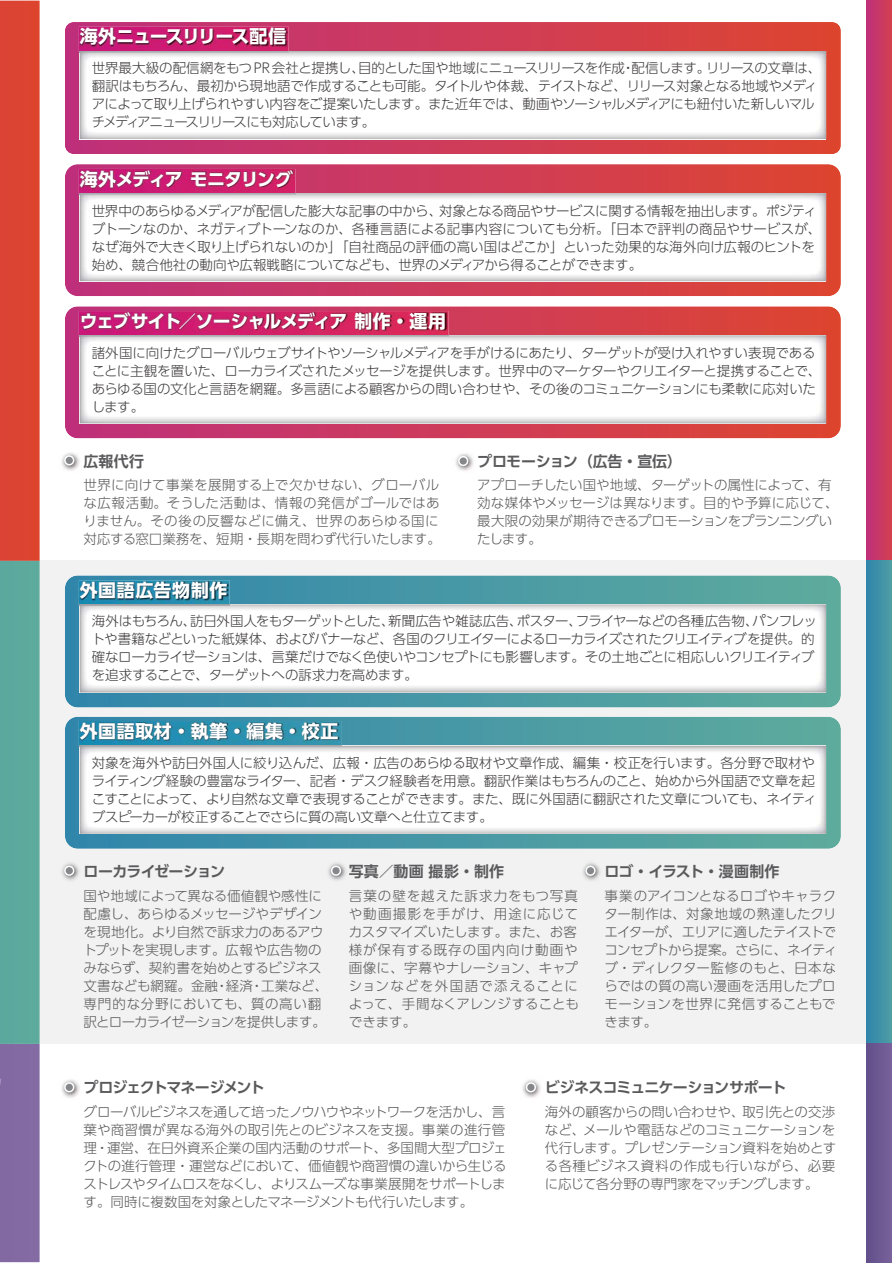
<style>
.page{position:relative;width:893px;height:1263px;background:#fff}
.page>*{position:absolute;margin:0;border:0;box-sizing:border-box;transform-origin:0 0}
.t1{font:18px "UD Shin Go Pro Bold 90 msp RKSJ H";letter-spacing:-.07em;color:#fff}
.t2{font:18px "UD Shin Go Pro Bold 90 msp RKSJ H";letter-spacing:.035em;color:#fff}
.t3{font:18px "UD Shin Go Pro Bold 90 msp RKSJ H";letter-spacing:-.05em;color:#fff}
.t4{font:18px "UD Shin Go Pro Bold 90 msp RKSJ H";letter-spacing:-.065em;color:#fff}
.t5{font:18px "UD Shin Go Pro Bold 90 msp RKSJ H";letter-spacing:.025em;color:#fff}
.t6{font:15px "UD Shin Go Pro De Bold 90 msp RKSJ H";letter-spacing:-.05em;color:#5a5a5c}
.t7{font:15px "UD Shin Go Pro De Bold 90 msp RKSJ H";letter-spacing:-.025em;color:#5a5a5c}
.t8{font:15px "UD Shin Go Pro De Bold 90 msp RKSJ H";letter-spacing:-.085em;color:#5a5a5c}
.t9{font:13.5px/18px "UD Shin Go Pro Light 90 msp RKSJ H";letter-spacing:-.025em;color:#3f3c3c}
.t10{font:13.5px/18px "UD Shin Go Pro Light 90 msp RKSJ H";color:#5a5a5c}
.t11{font:13.5px/18px "UD Shin Go Pro Light 90 msp RKSJ H";letter-spacing:-.045em;color:#3f3c3c}
.t12{font:13.5px/18px "UD Shin Go Pro Light 90 msp RKSJ H";letter-spacing:.05em;color:#5a5a5c}
</style>
<div class="page">
<div style="left:40px;top:561px;width:852px;height:483px;background:#f3f2f2"></div>
<div style="left:866px;top:1px;width:26px;height:560px;background:linear-gradient(to right,#bd307c,#d23f52)"></div>
<div style="left:866px;top:561px;width:26px;height:483px;background:linear-gradient(to right,#2f85ab,#4d9ca4)"></div>
<div style="left:866px;top:1044px;width:26px;height:218px;background:#6d5892"></div>
<div style="left:65px;top:306px;width:776px;height:132px;background:linear-gradient(to right,#be327f,#dd4531);border-radius:13px"></div>
<img style="left:80px;top:335px;width:746px;height:88px">
<img style="left:79px;top:311px;width:370px;height:26px">
<img style="left:80px;top:335px;width:369px;height:2px">
<div style="left:65px;top:575px;width:776px;height:133px;background:linear-gradient(to right,#3186ac,#5eab9d);border-radius:13px"></div>
<img style="left:80px;top:604px;width:746px;height:89px">
<img style="left:79px;top:580px;width:151px;height:26px">
<img style="left:80px;top:604px;width:150px;height:2px">
<svg style="left:65px;top:717px;width:776px;height:132px;background:#4f9da5"></svg>
<img style="left:80px;top:746px;width:746px;height:88px">
<img style="left:79px;top:721px;width:262px;height:26px">
<svg style="left:0;top:1px;width:40px;height:1261px;background:#9b716e"></svg>
<img style="left:62px;top:863px;width:17px;height:18px">
<div style="left:65px;top:866px;width:9px;height:9px;background:#86878b;border-radius:50%"></div>
<div style="left:64px;top:866px;width:10px;height:10px;border:1px solid #fff;border-radius:50%"></div>
<img style="left:583px;top:863px;width:18px;height:18px">
<svg style="left:586px;top:866px;width:9px;height:9px"></svg>
<div style="left:585px;top:866px;width:11px;height:10px;border:1px solid #fff;border-radius:50%"></div>
<img style="left:328px;top:863px;width:18px;height:18px">
<div style="left:332px;top:866px;width:8px;height:9px;background:#86878b;border-radius:50%"></div>
<div style="left:331px;top:866px;width:10px;height:10px;border:1px solid #fff;border-radius:50%"></div>
<img style="left:456px;top:453px;width:18px;height:18px">
<div style="left:459px;top:457px;width:9px;height:8px;background:#86878b;border-radius:50%"></div>
<div style="left:458px;top:456px;width:10px;height:10px;border:1px solid #fff;border-radius:50%"></div>
<img style="left:62px;top:453px;width:18px;height:18px">
<div style="left:65px;top:456px;width:9px;height:9px;background:#86878b;border-radius:50%"></div>
<div style="left:64px;top:455px;width:10px;height:10px;border:1px solid #fff;border-radius:50%"></div>
<img style="left:62px;top:1080px;width:18px;height:18px">
<div style="left:65px;top:1083px;width:9px;height:9px;background:#86878b;border-radius:50%"></div>
<div style="left:64px;top:1082px;width:10px;height:10px;border:1px solid #fff;border-radius:50%"></div>
<img style="left:523px;top:1080px;width:18px;height:18px">
<svg style="left:526px;top:1083px;width:9px;height:9px"></svg>
<div style="left:526px;top:1082px;width:10px;height:10px;border:1px solid #fff;border-radius:50%"></div>
<div style="left:65px;top:22px;width:776px;height:132px;background:linear-gradient(to right,#c03581,#dd4431);border-radius:8px"></div>
<img style="left:80px;top:51px;width:746px;height:88px">
<img style="left:79px;top:27px;width:210px;height:25px">
<div style="left:65px;top:164px;width:776px;height:132px;background:linear-gradient(to right,#bf337f,#dd4531);border-radius:13px"></div>
<img style="left:80px;top:193px;width:746px;height:88px">
<img style="left:79px;top:169px;width:216px;height:25px">
<h1 class="t3" style="left:80px;top:30px;width:208px">海外ニュースリリース配信</h1>
<p class="t11" style="left:92px;top:61px;width:731px">世界最大級の配信網をもつ PR 会社と提携し、目的とした国や地域にニュースリリースを作成・配信します。リリースの文章は、翻訳はもちろん、最初から現地語で作成することも可能。タイトルや体裁、テイストなど、リリース対象となる地域やメディアによって取り上げられやすい内容をご提案いたします。また近年では、動画やソーシャルメディアにも紐付いた新しいマルチメディアニュースリリースにも対応しています。</p>
<h1 class="t4" style="left:80px;top:172px;width:215px">海外メディア モニタリング</h1>
<p class="t9" style="left:92px;top:204px;width:731px">世界中のあらゆるメディアが配信した膨大な記事の中から、対象となる商品やサービスに関する情報を抽出します。ポジティブトーンなのか、ネガティブトーンなのか、各種言語による記事内容についても分析。「日本で評判の商品やサービスが、なぜ海外で大きく取り上げられないのか」「自社商品の評価の高い国はどこか」といった効果的な海外向け広報のヒントを始め、競合他社の動向や広報戦略についてなども、世界のメディアから得ることができます。</p>
<h1 class="t1" style="left:80px;top:314px;width:368px">ウェブサイト／ソーシャルメディア 制作・運用</h1>
<p class="t9" style="left:92px;top:345px;width:731px">諸外国に向けたグローバルウェブサイトやソーシャルメディアを手がけるにあたり、ターゲットが受け入れやすい表現であることに主観を置いた、ローカライズされたメッセージを提供します。世界中のマーケターやクリエイターと提携することで、あらゆる国の文化と言語を網羅。多言語による顧客からの問い合わせや、その後のコミュニケーションにも柔軟に応対いたします。</p>
<p class="t6" style="left:84px;top:455px;width:62px">広報代行</p>
<p class="t10" style="left:84px;top:478px;width:359px">世界に向けて事業を展開する上で欠かせない、グローバルな広報活動。そうした活動は、情報の発信がゴールではありません。その後の反響などに備え、世界のあらゆる国に対応する窓口業務を、短期・長期を問わず代行いたします。</p>
<p class="t7" style="left:477px;top:455px;width:206px">プロモーション（広告・宣伝）</p>
<p class="t10" style="left:477px;top:478px;width:363px">アプローチしたい国や地域、ターゲットの属性によって、有効な媒体やメッセージは異なります。目的や予算に応じて、最大限の効果が期待できるプロモーションをプランニングいたします。</p>
<h1 class="t5" style="left:80px;top:583px;width:149px">外国語広告物制作</h1>
<p class="t9" style="left:92px;top:613px;width:727px">海外はもちろん、訪日外国人をもターゲットとした、新聞広告や雑誌広告、ポスター、フライヤーなどの各種広告物、パンフレットや書籍などといった紙媒体、およびバナーなど、各国のクリエイターによるローカライズされたクリエイティブを提供。的確なローカライゼーションは、言葉だけでなく色使いやコンセプトにも影響します。その土地ごとに相応しいクリエイティブを追求することで、ターゲットへの訴求力を高めます。</p>
<h1 class="t2" style="left:80px;top:724px;width:260px">外国語取材・執筆・編集・校正</h1>
<p class="t9" style="left:92px;top:756px;width:726px">対象を海外や訪日外国人に絞り込んだ、広報・広告のあらゆる取材や文章作成、編集・校正を行います。各分野で取材やライティング経験の豊富なライター、記者・デスク経験者を用意。翻訳作業はもちろんのこと、始めから外国語で文章を起こすことによって、より自然な文章で表現することができます。また、既に外国語に翻訳された文章についても、ネイティブスピーカーが校正することでさらに質の高い文章へと仕立てます。</p>
<p class="t6" style="left:84px;top:866px;width:143px">ローカライゼーション</p>
<p class="t6" style="left:349px;top:866px;width:157px">写真／動画 撮影・制作</p>
<p class="t6" style="left:604px;top:866px;width:177px">ロゴ・イラスト・漫画制作</p>
<p class="t10" style="left:84px;top:888px;width:246px">国や地域によって異なる価値観や感性に配慮し、あらゆるメッセージやデザインを現地化。より自然で訴求力のあるアウトプットを実現します。広報や広告物のみならず、契約書を始めとするビジネス文書なども網羅。金融・経済・工業など、専門的な分野においても、質の高い翻訳とローカライゼーションを提供します。</p>
<p class="t12" style="left:349px;top:888px;width:232px">言葉の壁を越えた訴求力をもつ写真や動画撮影を手がけ、用途に応じてカスタマイズいたします。また、お客様が保有する既存の国内向け動画や画像に、字幕やナレーション、キャプションなどを外国語で添えることによって、手間なくアレンジすることもできます。</p>
<p class="t10" style="left:604px;top:888px;width:234px">事業のアイコンとなるロゴやキャラクター制作は、対象地域の熟達したクリエイターが、エリアに適したテイストでコンセプトから提案。さらに、ネイティブ・ディレクター監修のもと、日本ならではの質の高い漫画を活用したプロモーションを世界に発信することもできます。</p>
<p class="t8" style="left:84px;top:1082px;width:183px">プロジェクトマネージメント</p>
<p class="t6" style="left:545px;top:1082px;width:243px">ビジネスコミュニケーションサポート</p>
<p class="t10" style="left:84px;top:1105px;width:425px;text-align:justify">グローバルビジネスを通して培ったノウハウやネットワークを活かし、言葉や商習慣が異なる海外の取引先とのビジネスを支援。事業の進行管理・運営、在日外資系企業の国内活動のサポート、多国間大型プロジェクトの進行管理・運営などにおいて、価値観や商習慣の違いから生じるストレスやタイムロスをなくし、よりスムーズな事業展開をサポートします。同時に複数国を対象としたマネージメントも代行いたします。</p>
<p class="t10" style="left:545px;top:1105px;width:293px;text-align:justify">海外の顧客からの問い合わせや、取引先との交渉など、メールや電話などのコミュニケーションを代行します。プレゼンテーション資料を始めとする各種ビジネス資料の作成も行いながら、必要に応じて各分野の専門家をマッチングします。</p>
</div>
